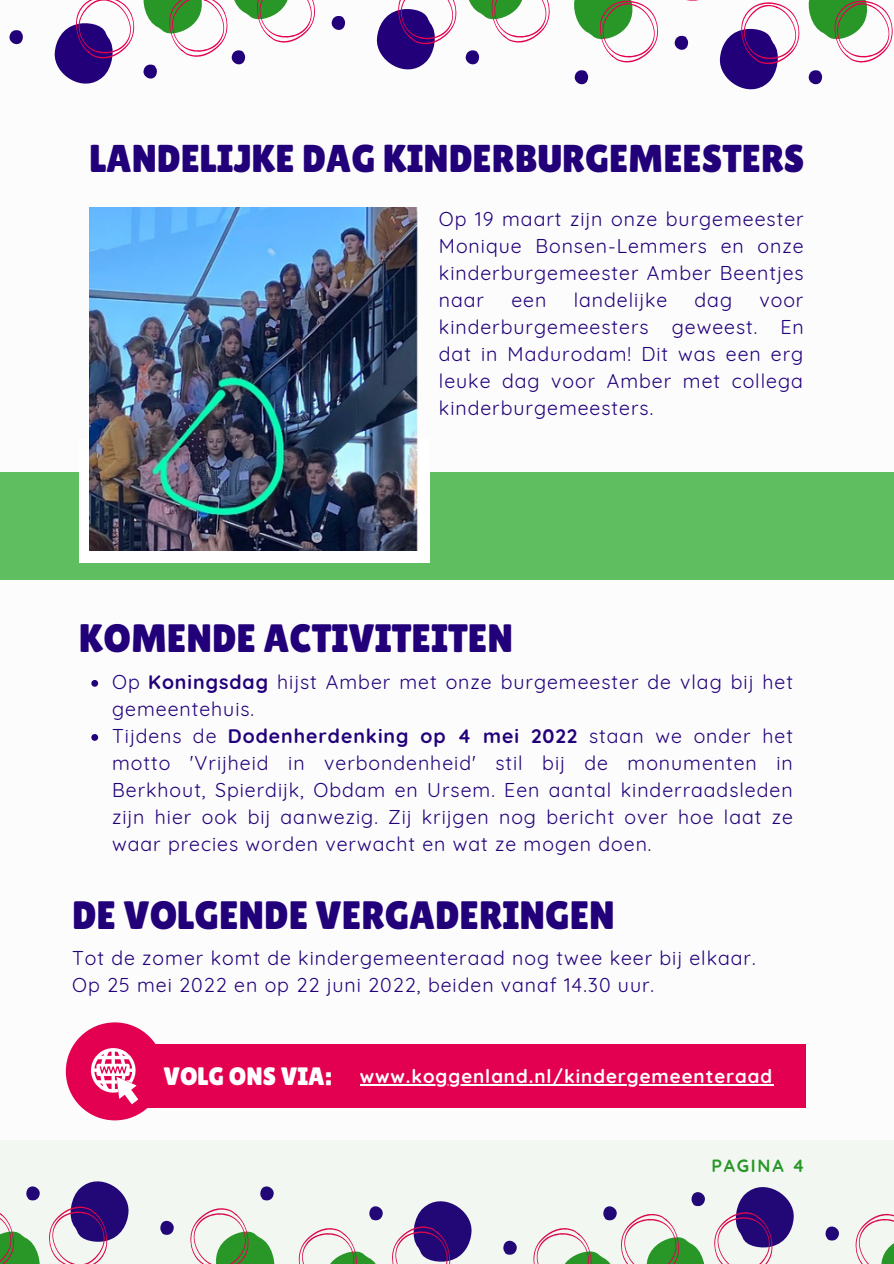
<style>
.page{position:relative;width:894px;height:1264px;background:#fff}
.page>*{position:absolute;margin:0;border:0;box-sizing:border-box;transform-origin:0 0}
.t1{font:39.6px "Lilita One";color:#22007a}
.t2{font:38.85px "Lilita One";color:#22007a}
.t3{font:25.2px "Lilita One";color:#fff}
.t4{font:19.5px/27px "Quicksand";letter-spacing:.05em;color:#22007a;text-align:justify}
.t5{font:700 18.75px "Quicksand";letter-spacing:.05em;color:#fff}
.t6{font:700 17.7px "Quicksand";letter-spacing:.1em;color:#289728}
.s1{font-weight:700}
</style>
<div class="page">
<svg style="left:9px;top:30px;width:14px;height:15px"></svg>
<svg style="left:54px;top:0;width:261px;height:84px"></svg>
<svg style="left:331px;top:16px;width:15px;height:14px"></svg>
<svg style="left:376px;top:0;width:174px;height:69px"></svg>
<svg style="left:808px;top:70px;width:14px;height:15px"></svg>
<svg style="left:574px;top:0;width:225px;height:89px"></svg>
<svg style="left:808px;top:0;width:85px;height:63px"></svg>
<div style="left:0;top:472px;width:893px;height:107px;background:#5fbe60"></div>
<div style="left:146px;top:1044px;width:659px;height:63px;background:#e40050"></div>
<div style="left:66px;top:1022px;width:98px;height:98px;background:#e40050;border-radius:50%"></div>
<svg style="left:91px;top:1048px;width:47px;height:56px"></svg>
<svg style="left:0;top:1140px;width:893px;height:123px;fill:#f2f7f2"></svg>
<div style="left:79px;top:439px;width:350px;height:124px;background:#fff"></div>
<img style="left:89px;top:207px;width:330px;height:344px">
<hr style="left:359px;top:1084px;width:414px;height:1px;background:#fff">
<svg style="left:91px;top:680px;width:7px;height:6px"></svg>
<svg style="left:91px;top:734px;width:7px;height:6px"></svg>
<p class="t2" style="left:89px;top:136px;width:716px">LANDELIJKE DAG KINDERBURGEMEESTERS</p>
<p class="t4" style="left:439px;top:205px;width:366px">Op 19 maart zijn onze burgemeester Monique Bonsen-Lemmers en onze kinderburgemeester Amber Beentjes naar</p>
<p class="t4" style="left:511px;top:286px;width:36px">een</p>
<p class="t4" style="left:573px;top:286px;width:95px">landelijke</p>
<p class="t4" style="left:694px;top:286px;width:39px">dag</p>
<p class="t4" style="left:439px;top:286px;width:366px;text-indent:320px">voor kinderburgemeesters geweest. En dat in Madurodam! Dit was een erg leuke dag voor Amber met collega kinderburgemeesters.</p>
<p class="t1" style="left:79px;top:615px;width:435px">KOMENDE ACTIVITEITEN</p>
<p class="t4" style="left:112px;top:668px;width:682px">Op <span class="s1">Koningsdag</span> hijst Amber met onze burgemeester de vlag bij het gemeentehuis.</p>
<p class="t4" style="left:112px;top:722px;width:682px">Tijdens de <span class="s1">Dodenherdenking op 4 mei 2022</span> staan we onder het motto 'Vrijheid in verbondenheid' stil bij de monumenten in Berkhout, Spierdijk, Obdam en Ursem. Een aantal kinderraadsleden zijn hier ook bij aanwezig. Zij krijgen nog bericht over hoe laat ze waar precies worden verwacht en wat ze mogen doen.</p>
<p class="t1" style="left:72px;top:892px;width:544px">DE VOLGENDE VERGADERINGEN</p>
<p class="t4" style="left:72px;top:944px;width:684px">Tot de zomer komt de kindergemeenteraad nog twee keer bij elkaar.</p>
<p class="t4" style="left:72px;top:971px;width:583px">Op 25 mei 2022 en op 22 juni 2022, beiden vanaf 14.30 uur.</p>
<p class="t3" style="left:163px;top:1061px;width:170px">VOLG ONS VIA:</p>
<p class="t5" style="left:359px;top:1064px;width:414px">www.koggenland.nl/kindergemeenteraad</p>
<p class="t6" style="left:711px;top:1154px;width:95px">PAGINA 4</p>
</div>
